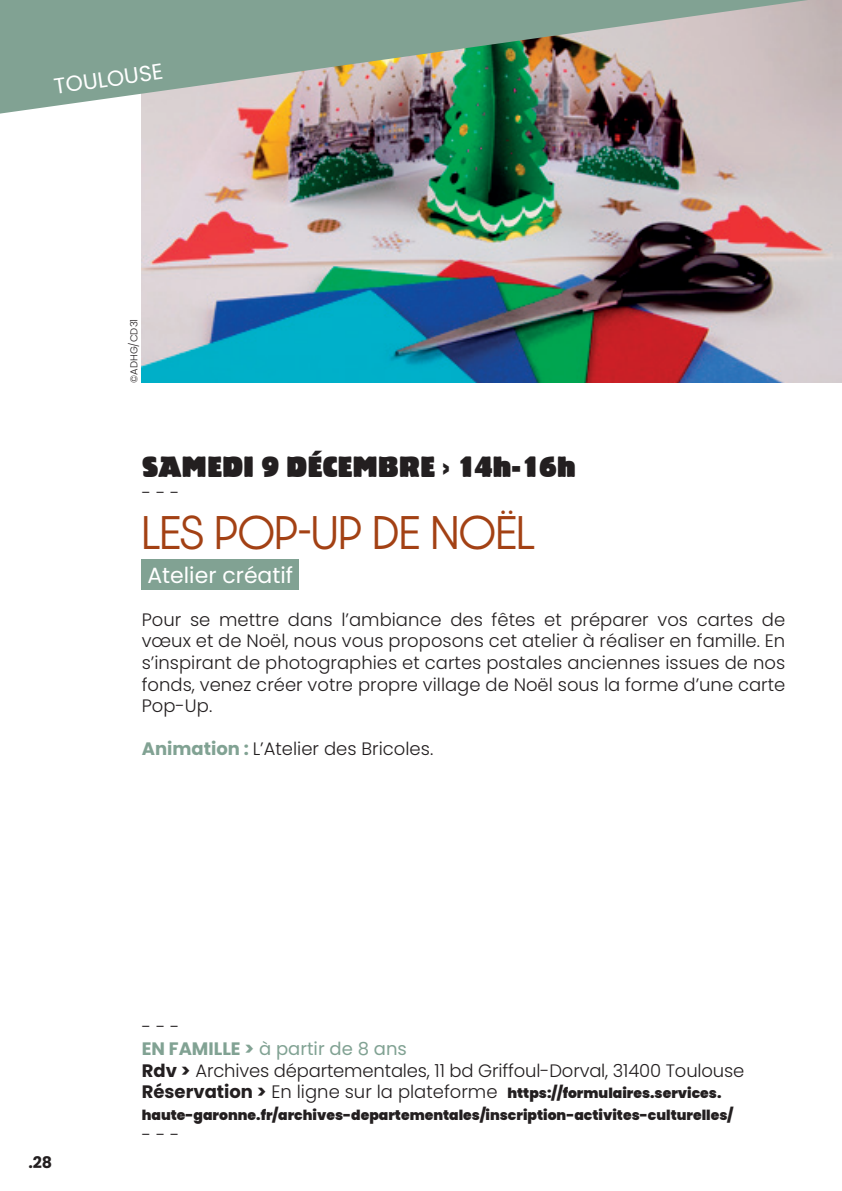
<style>
.page{position:relative;width:842px;height:1191px;background:#fff}
.page>*{position:absolute;margin:0;border:0;box-sizing:border-box;transform-origin:0 0}
.t1{font:300 40px "Dazzle Unicase";color:#a34114}
.t2{font:28px "Bariton LT Com";color:#231f20}
.t3{font:22px "Poppins";color:#fff}
.t4{font:300 18px/21.6px "Poppins";color:#231f20;text-align:justify}
.t5{font:700 16px "Poppins";color:#231f20}
.t6{font:900 14px/21.6px "Poppins";color:#231f20}
.t7{font:300 10px "Poppins";color:#231f20}
.s1{font-weight:700;color:#81a293}
.s2{font-weight:400;color:#81a293}
.s3{font-weight:700}
.s4{font-weight:700;font-size:18px}
.s5{font-weight:300;font-size:18px}
</style>
<div class="page">
<img style="left:142px;top:0;width:700px;height:383px">
<div style="left:142px;top:559px;width:157px;height:31px;background:#81a293"></div>
<svg style="left:0;top:0;width:808px;height:114px;background:#97a598"></svg>
<p class="t3" style="left:52px;top:74px;width:111px;rotate:-8deg">TOULOUSE</p>
<p class="t7" style="left:128px;top:383px;width:66px;rotate:-90deg">©ADHG/CD31</p>
<h2 class="t2" style="left:142px;top:450px;width:435px">SAMEDI 9 DÉCEMBRE › 14h-16h</h2>
<p class="t4" style="left:142px;top:481px;width:39px">- - -</p>
<h1 class="t1" style="left:142px;top:503px;width:394px">LES POP-UP DE NOËL</h1>
<p class="t3" style="left:147px;top:562px;width:147px">Atelier créatif</p>
<p class="t4" style="left:142px;top:609px;width:645px">Pour se mettre dans l’ambiance des fêtes et préparer vos cartes de vœux et de Noël, nous vous proposons cet atelier à réaliser en famille. En s’inspirant de photographies et cartes postales anciennes issues de nos fonds, venez créer votre propre village de Noël sous la forme d’une carte Pop-Up.</p>
<p class="t4" style="left:142px;top:738px;width:293px"><span class="s1">Animation :</span> L’Atelier des Bricoles.</p>
<p class="t5" style="left:28px;top:1153px;width:26px">.28</p>
<p class="t4" style="left:142px;top:1016px;width:604px;text-align:left">- - -<br><span class="s1">EN FAMILLE &gt;</span> <span class="s2">à partir de 8 ans<br></span><span class="s3">Rdv &gt;</span> Archives départementales, 11 bd Griffoul-Dorval, 31400 Toulouse</p>
<p class="t6" style="left:142px;top:1082px;width:593px"><span class="s4">Réservation &gt;</span> <span class="s5">En ligne sur la plateforme</span> https://formulaires.services. haute-garonne.fr/archives-departementales/inscription-activites-culturelles/</p>
<p class="t4" style="left:142px;top:1124px;width:39px">- - -</p>
</div>
